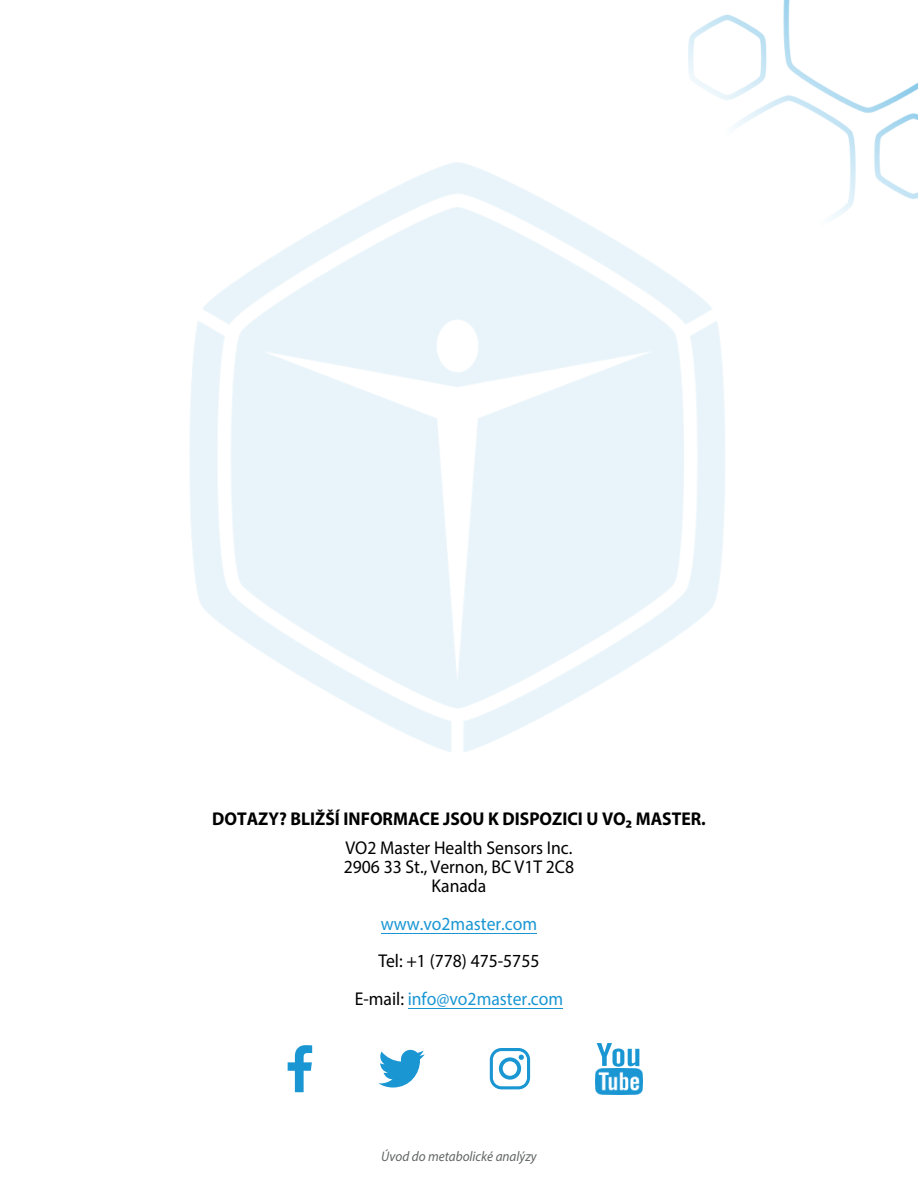
<style>
.page{position:relative;width:918px;height:1188px;background:#fff}
.page>*{position:absolute;margin:0;border:0;box-sizing:border-box;transform-origin:0 0}
.t1{font:18.6px/19px "Myriad Pro";color:#000;text-align:center;scale:.95 1}
.t2{font:700 18.6px "Myriad Pro";color:#000;scale:.95 1}
.t3{font:18.6px "Myriad Pro";color:#1a96d3;scale:.95 1}
.t4{font:italic 13.95px "Myriad Pro";color:#616565;scale:.95 1}
.s1{color:#1a96d3}
</style>
<div class="page">
<hr style="left:408px;top:1008px;width:155px;height:1px;background:#1a96d3">
<hr style="left:381px;top:933px;width:156px;height:1px;background:#1a96d3">
<svg style="left:597px;top:1043px;width:42px;height:24px"></svg>
<img style="left:595px;top:1069px;width:48px;height:25px">
<svg style="left:288px;top:1045px;width:24px;height:47px"></svg>
<svg style="left:490px;top:1048px;width:40px;height:41px"></svg>
<svg style="left:378px;top:1050px;width:47px;height:38px"></svg>
<img style="left:689px;top:0;width:229px;height:219px">
<p class="t2" style="left:212px;top:807px;width:521px">DOTAZY? BLIŽŠÍ INFORMACE JSOU K DISPOZICI U VO₂ MASTER.</p>
<p class="t1" style="left:344px;top:840px;width:244px">VO2 Master Health Sensors Inc.<br>2906 33 St., Vernon, BC V1T 2C8<br>Kanada</p>
<p class="t3" style="left:381px;top:916px;width:166px">www.vo2master.com</p>
<p class="t1" style="left:355px;top:944px;width:221px;line-height:37.5px">Tel: +1 (778) 475-5755<br>E-mail: <span class="s1">info@vo2master.com</span></p>
<p class="t4" style="left:381px;top:1148px;width:165px">Úvod do metabolické analýzy</p>
</div>
